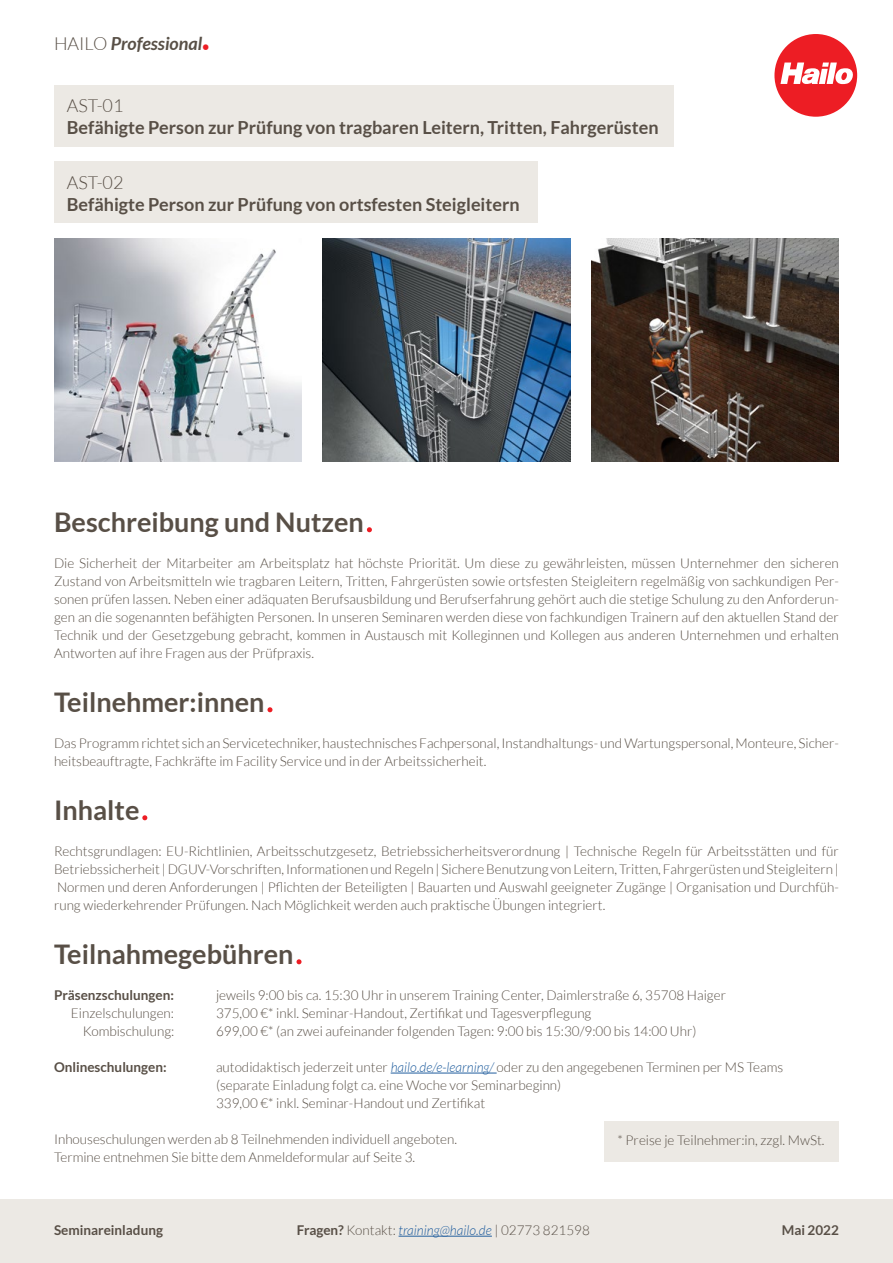
<style>
.page{position:relative;width:893px;height:1263px;background:#fff}
.page>*{position:absolute;margin:0;border:0;box-sizing:border-box;transform-origin:0 0}
.t1{font:700 27px "Lato";color:#584f46}
.t2{font:700 18px "Lato";color:#584f46}
.t3{font:italic 700 18px "Lato";color:#584f46}
.t4{font:300 18px "Lato";color:#584f46}
.t5{font:300 13.5px/18px "Lato";color:#584f46}
.t6{font:700 13.5px "Lato";color:#584f46}
.s1{font-weight:300;font-style:normal}
.s2{font-size:36px;color:#ed1d24}
.s3{font-weight:300;font-size:54px;color:#ed1d24}
.s4{font-style:italic;color:#215e9e}
.s5{font-weight:700}
</style>
<div class="page">
<div style="left:0;top:1199px;width:893px;height:64px;background:#ece9e4"></div>
<div style="left:774px;top:34px;width:83px;height:83px;background:#ed1d24;border-radius:50%"></div>
<svg style="left:780px;top:63px;width:73px;height:21px"></svg>
<hr style="left:399px;top:1236px;width:93px;height:1px;background:#215e9e">
<hr style="left:391px;top:1073px;width:106px;height:1px;background:#215e9e">
<div style="left:54px;top:162px;width:484px;height:61px;background:#ece9e4"></div>
<div style="left:54px;top:85px;width:620px;height:62px;background:#ece9e4"></div>
<div style="left:605px;top:1122px;width:234px;height:40px;background:#ece9e4"></div>
<img style="left:54px;top:238px;width:247px;height:223px">
<img style="left:323px;top:238px;width:247px;height:223px">
<img style="left:592px;top:238px;width:247px;height:223px">
<h2 class="t3" style="left:54px;top:33px;width:158px"><span class="s1">HAILO</span> Professional<span class="s2">.</span></h2>
<h2 class="t4" style="left:67px;top:96px;width:58px">AST-01</h2>
<h2 class="t2" style="left:67px;top:117px;width:593px">Befähigte Person zur Prüfung von tragbaren Leitern, Tritten, Fahrgerüsten</h2>
<h2 class="t4" style="left:67px;top:173px;width:58px">AST-02</h2>
<h2 class="t2" style="left:67px;top:194px;width:454px">Befähigte Person zur Prüfung von ortsfesten Steigleitern</h2>
<h1 class="t1" style="left:54px;top:506px;width:322px">Beschreibung und Nutzen<span class="s3">.</span></h1>
<p class="t5" style="left:54px;top:554px;width:786px;text-align:justify">Die Sicherheit der Mitarbeiter am Arbeitsplatz hat höchste Priorität. Um diese zu gewährleisten, müssen Unternehmer den sicheren Zustand von Arbeitsmitteln wie tragbaren Leitern, Tritten, Fahrgerüsten sowie ortsfesten Steigleitern regelmäßig von sachkundigen Per&shy;sonen prüfen lassen. Neben einer adäquaten Berufsausbildung und Berufserfahrung gehört auch die stetige Schulung zu den Anforderun&shy;gen an die sogenannten befähigten Personen. In unseren Seminaren werden diese von fachkundigen Trainern auf den aktuellen Stand der Technik und der Gesetzgebung gebracht, kommen in Austausch mit Kolleginnen und Kollegen aus anderen Unternehmen und erhalten Antworten auf ihre Fragen aus der Prüfpraxis.</p>
<h1 class="t1" style="left:54px;top:686px;width:223px">Teilnehmer:innen<span class="s3">.</span></h1>
<p class="t5" style="left:54px;top:734px;width:786px">Das Programm richtet sich an Servicetechniker, haustechnisches Fachpersonal, Instandhaltungs- und Wartungspersonal, Monteure, Sicher&shy;heitsbeauftragte, Fachkräfte im Facility Service und in der Arbeitssicherheit.</p>
<h1 class="t1" style="left:54px;top:794px;width:98px">Inhalte<span class="s3">.</span></h1>
<p class="t5" style="left:54px;top:842px;width:786px;text-align:justify">Rechtsgrundlagen: EU-Richtlinien, Arbeitsschutzgesetz, Betriebssicherheitsverordnung | Technische Regeln für Arbeitsstätten und für Betriebssicherheit | DGUV-Vorschriften, Informationen und Regeln | Sichere Benutzung von Leitern, Tritten, Fahrgerüsten und Steigleitern | Normen und deren Anforderungen | Pflichten der Beteiligten | Bauarten und Auswahl geeigneter Zugänge | Organisation und Durchfüh&shy;rung wiederkehrender Prüfungen. Nach Möglichkeit werden auch praktische Übungen integriert.</p>
<h1 class="t1" style="left:54px;top:938px;width:252px">Teilnahmegebühren<span class="s3">.</span></h1>
<p class="t6" style="left:54px;top:987px;width:122px">Präsenzschulungen:</p>
<p class="t5" style="left:216px;top:986px;width:511px">jeweils 9:00 bis ca. 15:30 Uhr in unserem Training Center, Daimlerstraße 6, 35708 Haiger</p>
<p class="t5" style="left:71px;top:1004px;width:105px">Einzelschulungen:</p>
<p class="t5" style="left:216px;top:1004px;width:377px">375,00 €* inkl. Seminar-Handout, Zertifikat und Tagesverpflegung</p>
<p class="t5" style="left:83px;top:1022px;width:93px">Kombischulung:</p>
<p class="t5" style="left:216px;top:1022px;width:482px">699,00 €* (an zwei aufeinander folgenden Tagen: 9:00 bis 15:30/9:00 bis 14:00 Uhr)</p>
<p class="t6" style="left:54px;top:1059px;width:114px">Onlineschulungen:</p>
<p class="t5" style="left:216px;top:1058px;width:569px">autodidaktisch jederzeit unter <span class="s4">hailo.de/e-learning/</span> oder zu den angegebenen Terminen per MS Teams (separate Einladung folgt ca. eine Woche vor Seminarbeginn)<br>339,00 €* inkl. Seminar-Handout und Zertifikat</p>
<p class="t5" style="left:54px;top:1130px;width:405px">Inhouseschulungen werden ab 8 Teilnehmenden individuell angeboten.<br>Termine entnehmen Sie bitte dem Anmeldeformular auf Seite 3.</p>
<p class="t5" style="left:618px;top:1131px;width:208px">* Preise je Teilnehmer:in, zzgl. MwSt.</p>
<p class="t6" style="left:54px;top:1222px;width:110px">Seminareinladung</p>
<p class="t5" style="left:297px;top:1221px;width:295px"><span class="s5">Fragen?</span> Kontakt: <span class="s4">training@hailo.de</span> | 02773 821598</p>
<p class="t6" style="left:782px;top:1222px;width:59px">Mai 2022</p>
</div>
